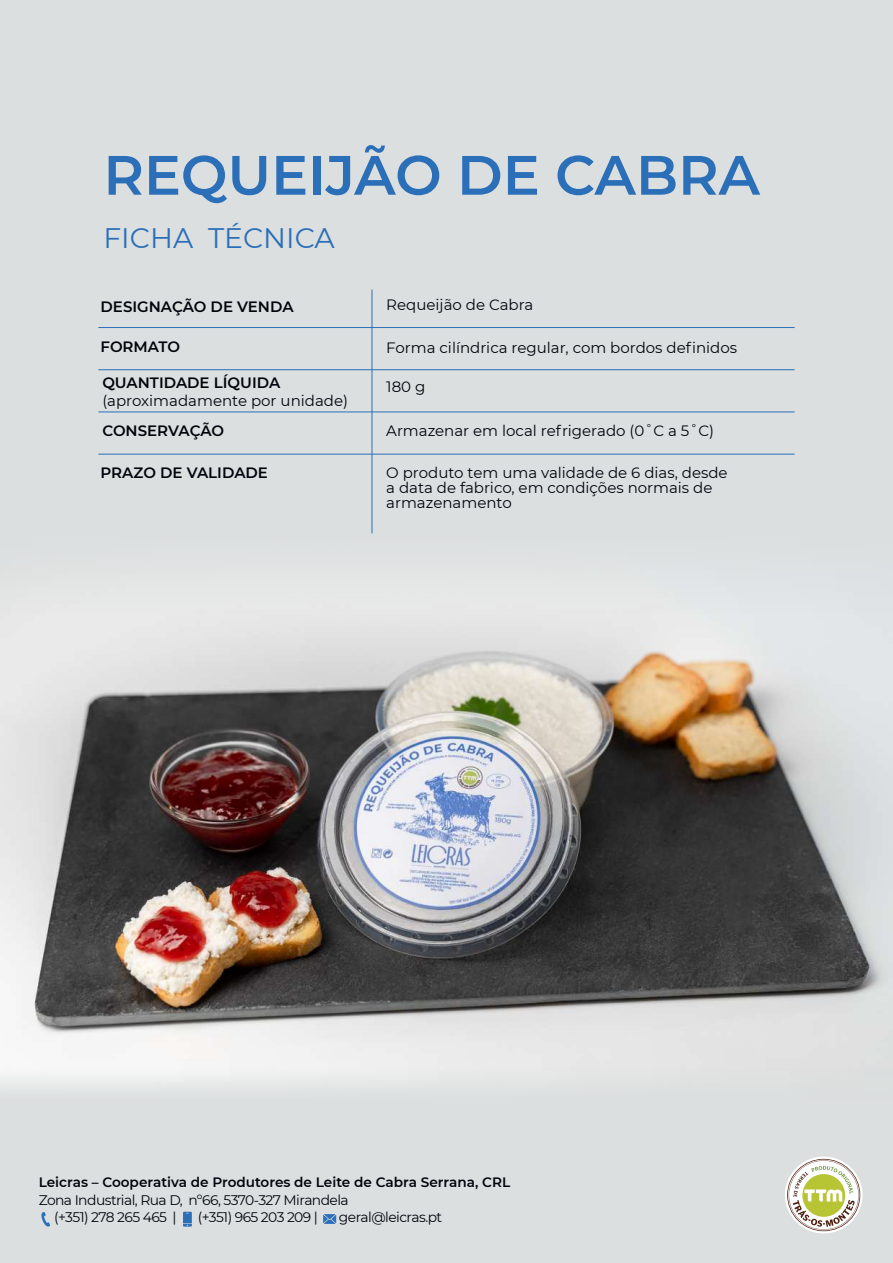
<style>
.page{position:relative;width:893px;height:1263px;background:#fff}
.page>*{position:absolute;margin:0;border:0;box-sizing:border-box;transform-origin:0 0}
.t1{font:600 55.35px "Montserrat";color:#2b6fb8}
.t2{font:28.2px "Montserrat";color:#2b6fb8}
.t3{font:15px/15px "Montserrat";color:#01040c}
.t4{font:600 15px "Montserrat";color:#01040c}
.t5{font:13.8px/17.9px "Montserrat";letter-spacing:-.04em;color:#01040c}
.t6{font:600 13.65px "Montserrat";color:#01040c}
</style>
<div class="page">
<img style="left:0;top:614px;width:893px;height:454px">
<div style="left:0;top:0;width:893px;height:614px;background:#dcdfdf"></div>
<div style="left:0;top:1068px;width:893px;height:195px;background:#dcdfdf"></div>
<hr style="left:372px;top:290px;width:1px;height:243px;background:#2b6fb8">
<hr style="left:98px;top:327px;width:697px;height:1px;background:#2b6fb8">
<hr style="left:98px;top:454px;width:697px;height:1px;background:#2b6fb8">
<hr style="left:98px;top:369px;width:697px;height:1px;background:#2b6fb8">
<hr style="left:98px;top:411px;width:697px;height:1px;background:#2b6fb8">
<svg style="left:785px;top:1156px;width:77px;height:77px"></svg>
<svg style="left:787px;top:1159px;width:73px;height:72px"></svg>
<svg style="left:183px;top:1212px;width:9px;height:14px"></svg>
<svg style="left:323px;top:1214px;width:13px;height:10px"></svg>
<svg style="left:41px;top:1212px;width:9px;height:15px"></svg>
<h1 class="t1" style="left:103px;top:136px;width:658px">REQUEIJÃO DE CABRA</h1>
<h2 class="t2" style="left:103px;top:219px;width:233px">FICHA TÉCNICA</h2>
<p class="t4" style="left:101px;top:296px;width:194px">DESIGNAÇÃO DE VENDA</p>
<p class="t4" style="left:101px;top:336px;width:81px">FORMATO</p>
<p class="t4" style="left:102px;top:372px;width:179px">QUANTIDADE LÍQUIDA</p>
<p class="t3" style="left:102px;top:392px;width:247px">(aproximadamente por unidade)</p>
<p class="t4" style="left:102px;top:420px;width:123px">CONSERVAÇÃO</p>
<p class="t4" style="left:101px;top:462px;width:169px">PRAZO DE VALIDADE</p>
<p class="t3" style="left:386px;top:296px;width:149px">Requeijão de Cabra</p>
<p class="t3" style="left:386px;top:339px;width:352px">Forma cilíndrica regular, com bordos definidos</p>
<p class="t3" style="left:386px;top:379px;width:41px">180 g</p>
<p class="t3" style="left:386px;top:422px;width:329px">Armazenar em local refrigerado (0˚C a 5˚C)</p>
<p class="t3" style="left:386px;top:465px;width:343px">O produto tem uma validade de 6 dias, desde a data de fabrico, em condições normais de armazenamento</p>
<p class="t6" style="left:39px;top:1172px;width:473px">Leicras – Cooperativa de Produtores de Leite de Cabra Serrana, CRL</p>
<p class="t5" style="left:54px;top:1190px;width:296px;text-indent:-15px">Zona Industrial, Rua D, nº66, 5370-327 Mirandela (+351) 278 265 465 |</p>
<p class="t5" style="left:198px;top:1208px;width:122px">(+351) 965 203 209 |</p>
<p class="t5" style="left:339px;top:1208px;width:105px">geral@leicras.pt</p>
</div>
